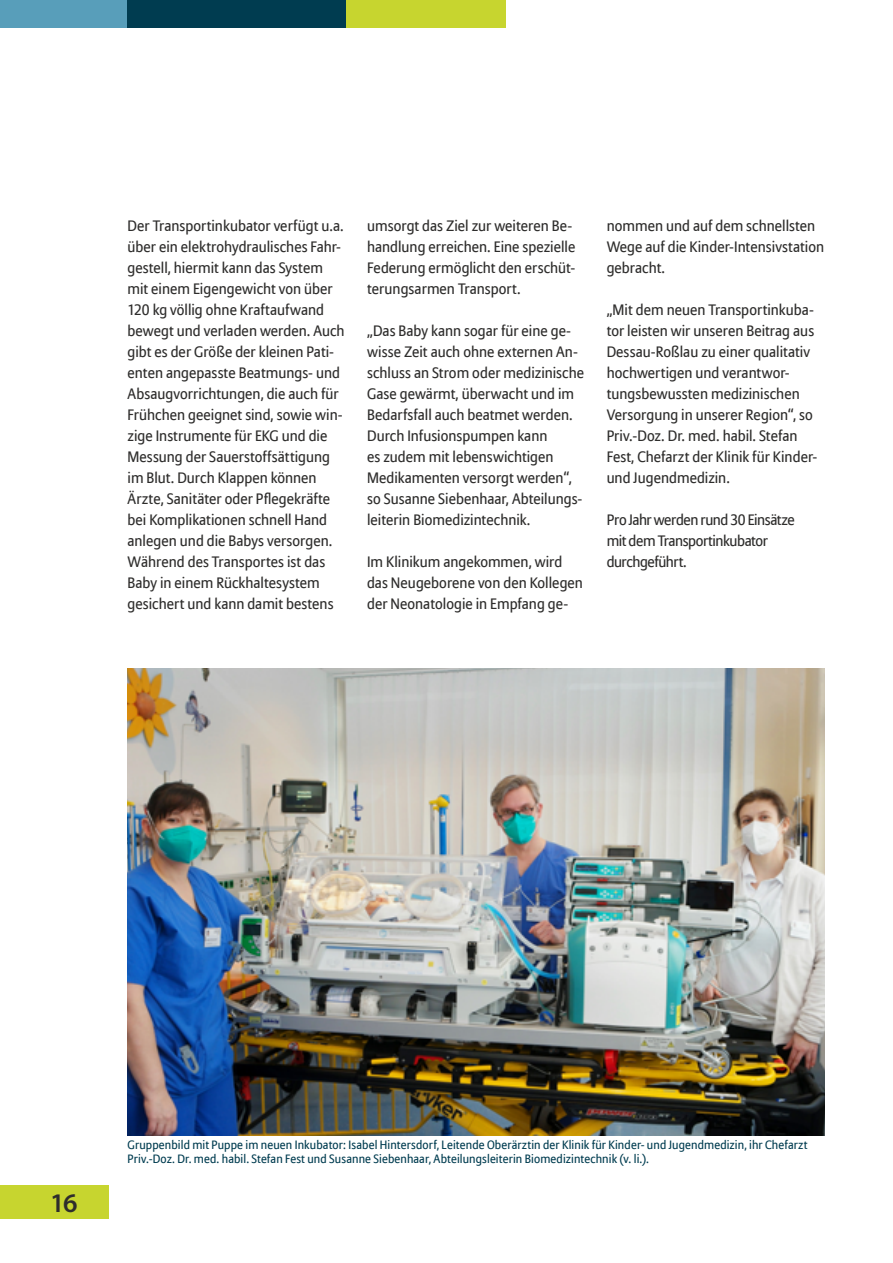
<style>
.page{position:relative;width:893px;height:1263px;background:#fff}
.page>*{position:absolute;margin:0;border:0;box-sizing:border-box;transform-origin:0 0}
.t1{font:600 27px "Myriad Pro";color:#2e2d2c}
.t2{font:15px/21px "Allianz Sans";letter-spacing:.005em;color:#2e2d2c}
.t3{font:15px/21px "Allianz Sans";letter-spacing:-.03em;color:#2e2d2c}
.t4{font:12px/14.4px "Allianz Sans";letter-spacing:.01em;color:#003c50}
</style>
<div class="page">
<div style="left:0;top:0;width:128px;height:27px;background:#589eba"></div>
<div style="left:0;top:1185px;width:109px;height:33px;background:#c7d52f"></div>
<div style="left:346px;top:0;width:160px;height:27px;background:#c7d52f"></div>
<div style="left:128px;top:0;width:218px;height:27px;background:#003c50"></div>
<img style="left:128px;top:669px;width:697px;height:466px">
<p class="t2" style="left:128px;top:216px;width:219px">Der Transportinkubator verfügt u.a. über ein elektrohydraulisches Fahr&shy;gestell, hiermit kann das System mit einem Eigengewicht von über 120 kg völlig ohne Kraftaufwand bewegt und verladen werden. Auch gibt es der Größe der kleinen Pati&shy;enten angepasste Beatmungs- und Absaugvorrichtungen, die auch für Frühchen geeignet sind, sowie win&shy;zige Instrumente für EKG und die Messung der Sauerstoffsättigung im Blut. Durch Klappen können Ärzte, Sanitäter oder Pflegekräfte bei Komplikationen schnell Hand anlegen und die Babys versorgen.<br>Während des Transportes ist das Baby in einem Rückhaltesystem gesichert und kann damit bestens</p>
<p class="t2" style="left:367px;top:216px;width:210px">umsorgt das Ziel zur weiteren Be&shy;handlung erreichen. Eine spezielle<br>Federung ermöglicht den erschüt&shy;terungsarmen Transport.</p>
<p class="t2" style="left:367px;top:321px;width:219px">„Das Baby kann sogar für eine ge&shy;wisse Zeit auch ohne externen An&shy;schluss an Strom oder medizinische<br>Gase gewärmt, überwacht und im<br>Bedarfsfall auch beatmet werden.<br>Durch Infusionspumpen kann<br>es zudem mit lebenswichtigen<br>Medikamenten versorgt werden“, so Susanne Siebenhaar, Abteilungs&shy;leiterin Biomedizintechnik.</p>
<p class="t2" style="left:367px;top:552px;width:217px">Im Klinikum angekommen, wird das Neugeborene von den Kollegen der Neonatologie in Empfang ge-</p>
<p class="t2" style="left:607px;top:216px;width:219px">nommen und auf dem schnellsten<br>Wege auf die Kinder-Intensivstation gebracht.</p>
<p class="t2" style="left:607px;top:300px;width:212px">„Mit dem neuen Transportinkuba&shy;tor leisten wir unseren Beitrag aus<br>Dessau-Roßlau zu einer qualitativ hochwertigen und verantwor&shy;tungsbewussten medizinischen<br>Versorgung in unserer Region“, so<br>Priv.-Doz. Dr. med. habil. Stefan<br>Fest, Chefarzt der Klinik für Kinder&shy;und Jugendmedizin.</p>
<p class="t3" style="left:607px;top:510px;width:190px">Pro Jahr werden rund 30 Einsätze mit dem Transportinkubator durchgeführt.</p>
<h1 class="t1" style="left:50px;top:1185px;width:29px">16</h1>
<p class="t4" style="left:128px;top:1138px;width:681px">Gruppenbild mit Puppe im neuen Inkubator: Isabel Hintersdorf, Leitende Oberärztin der Klinik für Kinder- und Jugendmedizin, ihr Chefarzt<br>Priv.-Doz. Dr. med. habil. Stefan Fest und Susanne Siebenhaar, Abteilungsleiterin Biomedizintechnik (v. li.).</p>
</div>
